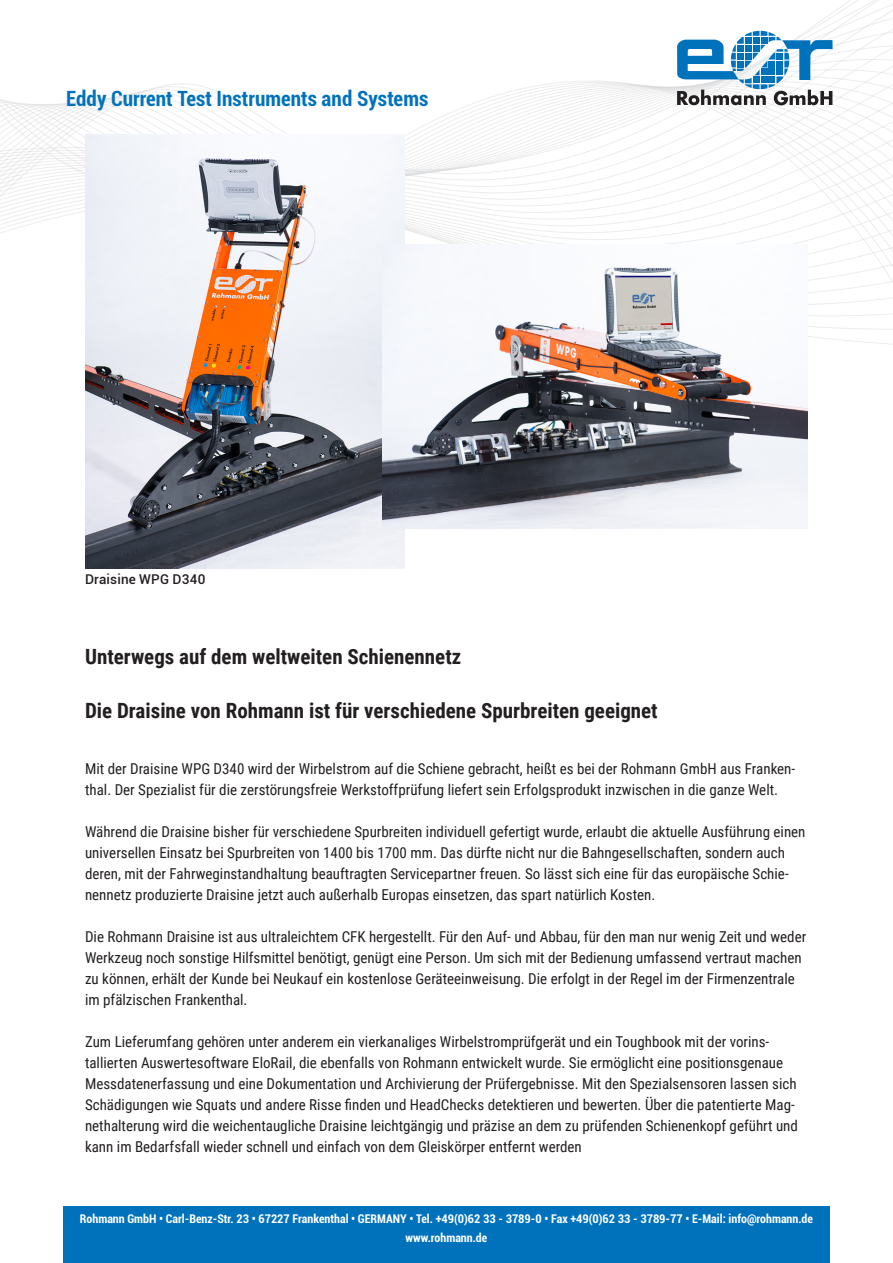
<style>
.page{position:relative;width:893px;height:1263px;background:#fff}
.page>*{position:absolute;margin:0;border:0;box-sizing:border-box;transform-origin:0 0}
.t1{font:700 21px "Roboto Condensed";color:#231f20}
.t2{font:700 condensed 21px "Roboto";letter-spacing:.005em;color:#0072bc}
.t3{font:15px/21px "Roboto Condensed";color:#231f20}
.t4{font:500 13.5px "Roboto";letter-spacing:.015em;color:#231f20}
.t5{font:700 condensed 12px/18.8px "Roboto";color:#fff;text-align:center}
</style>
<div class="page">
<svg style="left:0;top:219px;width:893px;height:19px"></svg>
<svg style="left:0;top:0;width:893px;height:216px"></svg>
<div style="left:63px;top:1206px;width:767px;height:57px;background:#0072bc"></div>
<svg style="left:677px;top:31px;width:156px;height:74px"></svg>
<img style="left:85px;top:134px;width:319px;height:434px">
<img style="left:383px;top:244px;width:425px;height:284px">
<h1 class="t2" style="left:66px;top:83px;width:364px">Eddy Current Test Instruments and Systems</h1>
<p class="t4" style="left:85px;top:570px;width:122px">Draisine WPG D340</p>
<h1 class="t1" style="left:85px;top:642px;width:378px">Unterwegs auf dem weltweiten Schienennetz</h1>
<h1 class="t1" style="left:85px;top:696px;width:574px">Die Draisine von Rohmann ist für verschiedene Spurbreiten geeignet</h1>
<p class="t3" style="left:85px;top:757px;width:712px">Mit der Draisine WPG D340 wird der Wirbelstrom auf die Schiene gebracht, heißt es bei der Rohmann GmbH aus Franken&shy;thal. Der Spezialist für die zerstörungsfreie Werkstoffprüfung liefert sein Erfolgsprodukt inzwischen in die ganze Welt.</p>
<p class="t3" style="left:85px;top:820px;width:722px">Während die Draisine bisher für verschiedene Spurbreiten individuell gefertigt wurde, erlaubt die aktuelle Ausführung einen universellen Einsatz bei Spurbreiten von 1400 bis 1700 mm. Das dürfte nicht nur die Bahngesellschaften, sondern auch deren, mit der Fahrweginstandhaltung beauftragten Servicepartner freuen. So lässt sich eine für das europäische Schie&shy;nennetz produzierte Draisine jetzt auch außerhalb Europas einsetzen, das spart natürlich Kosten.</p>
<p class="t3" style="left:85px;top:925px;width:723px">Die Rohmann Draisine ist aus ultraleichtem CFK hergestellt. Für den Auf- und Abbau, für den man nur wenig Zeit und weder Werkzeug noch sonstige Hilfsmittel benötigt, genügt eine Person. Um sich mit der Bedienung umfassend vertraut machen zu können, erhält der Kunde bei Neukauf ein kostenlose Geräteeinweisung. Die erfolgt in der Regel im der Firmenzentrale im pfälzischen Frankenthal.</p>
<p class="t3" style="left:85px;top:1030px;width:714px">Zum Lieferumfang gehören unter anderem ein vierkanaliges Wirbelstromprüfgerät und ein Toughbook mit der vorins&shy;tallierten Auswertesoftware EloRail, die ebenfalls von Rohmann entwickelt wurde. Sie ermöglicht eine positionsgenaue Messdatenerfassung und eine Dokumentation und Archivierung der Prüfergebnisse. Mit den Spezialsensoren lassen sich Schädigungen wie Squats und andere Risse finden und HeadChecks detektieren und bewerten. Über die patentierte Mag&shy;nethalterung wird die weichentaugliche Draisine leichtgängig und präzise an dem zu prüfenden Schienenkopf geführt und kann im Bedarfsfall wieder schnell und einfach von dem Gleiskörper entfernt werden</p>
<p class="t5" style="left:80px;top:1209px;width:735px">Rohmann GmbH • Carl-Benz-Str. 23 • 67227 Frankenthal • GERMANY • Tel. +49(0)62 33 - 3789-0 • Fax +49(0)62 33 - 3789-77 • E-Mail: info@rohmann.de www.rohmann.de</p>
</div>
